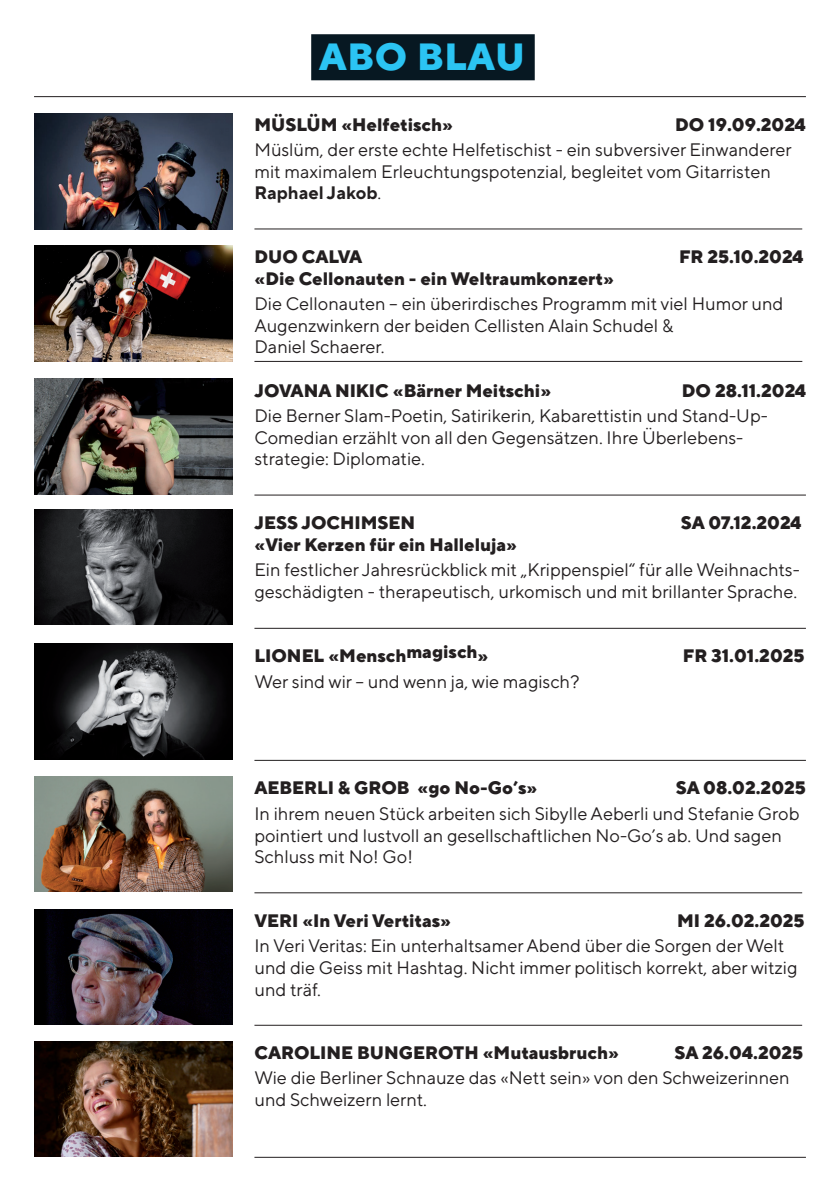
<style>
.page{position:relative;width:840px;height:1191px;background:#fff}
.page>*{position:absolute;margin:0;border:0;box-sizing:border-box;transform-origin:0 0}
.t1{font:800 37.6px "TT Norms Pro";letter-spacing:.02em;color:#2bc4f3}
.t2{font:18px/21.6px "TT Norms Pro";color:#231f20}
.t3{font:800 18px "TT Norms Pro";color:#231f20}
.s1{font-weight:700}
</style>
<div class="page">
<hr style="left:254px;top:229px;width:547px;height:1px;background:#231f20">
<hr style="left:254px;top:361px;width:547px;height:1px;background:#231f20">
<hr style="left:254px;top:495px;width:551px;height:1px;background:#231f20">
<hr style="left:254px;top:628px;width:551px;height:1px;background:#231f20">
<hr style="left:254px;top:760px;width:551px;height:1px;background:#231f20">
<hr style="left:254px;top:892px;width:547px;height:1px;background:#231f20">
<hr style="left:254px;top:1025px;width:547px;height:1px;background:#231f20">
<hr style="left:254px;top:1157px;width:551px;height:1px;background:#231f20">
<img style="left:34px;top:113px;width:198px;height:116px">
<img style="left:34px;top:246px;width:198px;height:116px">
<img style="left:34px;top:378px;width:198px;height:116px">
<img style="left:34px;top:510px;width:198px;height:114px">
<img style="left:34px;top:643px;width:198px;height:116px">
<img style="left:34px;top:776px;width:198px;height:116px">
<img style="left:34px;top:1041px;width:198px;height:116px">
<img style="left:34px;top:909px;width:198px;height:115px">
<div style="left:311px;top:34px;width:223px;height:46px;background:#071822"></div>
<hr style="left:34px;top:96px;width:771px;height:1px;background:#231f20">
<h1 class="t1" style="left:319px;top:28px;width:207px">ABO BLAU</h1>
<p class="t3" style="left:254px;top:111px;width:200px">MÜSLÜM «Helfetisch»</p>
<p class="t3" style="left:674px;top:111px;width:132px">DO 19.09.2024</p>
<p class="t2" style="left:254px;top:138px;width:538px">Müslüm, der erste echte Helfetischist - ein subversiver Einwanderer mit maximalem Erleuchtungspotenzial, begleitet vom Gitarristen<br><span class="s1">Raphael Jakob</span>.</p>
<p class="t3" style="left:254px;top:243px;width:109px">DUO CALVA</p>
<p class="t3" style="left:678px;top:243px;width:126px">FR 25.10.2024</p>
<p class="t3" style="left:254px;top:265px;width:361px">«Die Cellonauten - ein Weltraumkonzert»</p>
<p class="t2" style="left:254px;top:292px;width:530px">Die Cellonauten – ein überirdisches Programm mit viel Humor und<br>Augenzwinkern der beiden Cellisten Alain Schudel &amp;<br>Daniel Schaerer.</p>
<p class="t3" style="left:254px;top:377px;width:298px">JOVANA NIKIC «Bärner Meitschi»</p>
<p class="t3" style="left:681px;top:377px;width:126px">DO 28.11.2024</p>
<p class="t2" style="left:254px;top:404px;width:514px">Die Berner Slam-Poetin, Satirikerin, Kabarettistin und Stand-Up-<br>Comedian erzählt von all den Gegensätzen. Ihre Überlebens&shy;strategie: Diplomatie.</p>
<p class="t3" style="left:254px;top:509px;width:162px">JESS JOCHIMSEN</p>
<p class="t3" style="left:680px;top:509px;width:122px">SA 07.12.2024</p>
<p class="t3" style="left:254px;top:531px;width:264px">«Vier Kerzen für ein Halleluja»</p>
<p class="t2" style="left:254px;top:558px;width:546px">Ein festlicher Jahresrückblick mit „Krippenspiel“ für alle Weihnachts&shy;geschädigten - therapeutisch, urkomisch und mit brillanter Sprache.</p>
<p class="t3" style="left:254px;top:642px;width:235px">LIONEL «Menschmagisch»</p>
<p class="t3" style="left:682px;top:642px;width:123px">FR 31.01.2025</p>
<p class="t2" style="left:254px;top:669px;width:326px">Wer sind wir – und wenn ja, wie magisch?</p>
<p class="t3" style="left:254px;top:774px;width:284px">AEBERLI &amp; GROB «go No-Go’s»</p>
<p class="t3" style="left:675px;top:774px;width:132px">SA 08.02.2025</p>
<p class="t2" style="left:254px;top:801px;width:546px">In ihrem neuen Stück arbeiten sich Sibylle Aeberli und Stefanie Grob pointiert und lustvoll an gesellschaftlichen No-Go’s ab. Und sagen<br>Schluss mit No! Go!</p>
<p class="t3" style="left:254px;top:907px;width:198px">VERI «In Veri Vertitas»</p>
<p class="t3" style="left:676px;top:907px;width:129px">MI 26.02.2025</p>
<p class="t2" style="left:254px;top:934px;width:544px">In Veri Veritas: Ein unterhaltsamer Abend über die Sorgen der Welt und die Geiss mit Hashtag. Nicht immer politisch korrekt, aber witzig und träf.</p>
<p class="t3" style="left:254px;top:1039px;width:366px">CAROLINE BUNGEROTH «Mutausbruch»</p>
<p class="t3" style="left:674px;top:1039px;width:130px">SA 26.04.2025</p>
<p class="t2" style="left:254px;top:1066px;width:536px">Wie die Berliner Schnauze das «Nett sein» von den Schweizerinnen und Schweizern lernt.</p>
</div>
